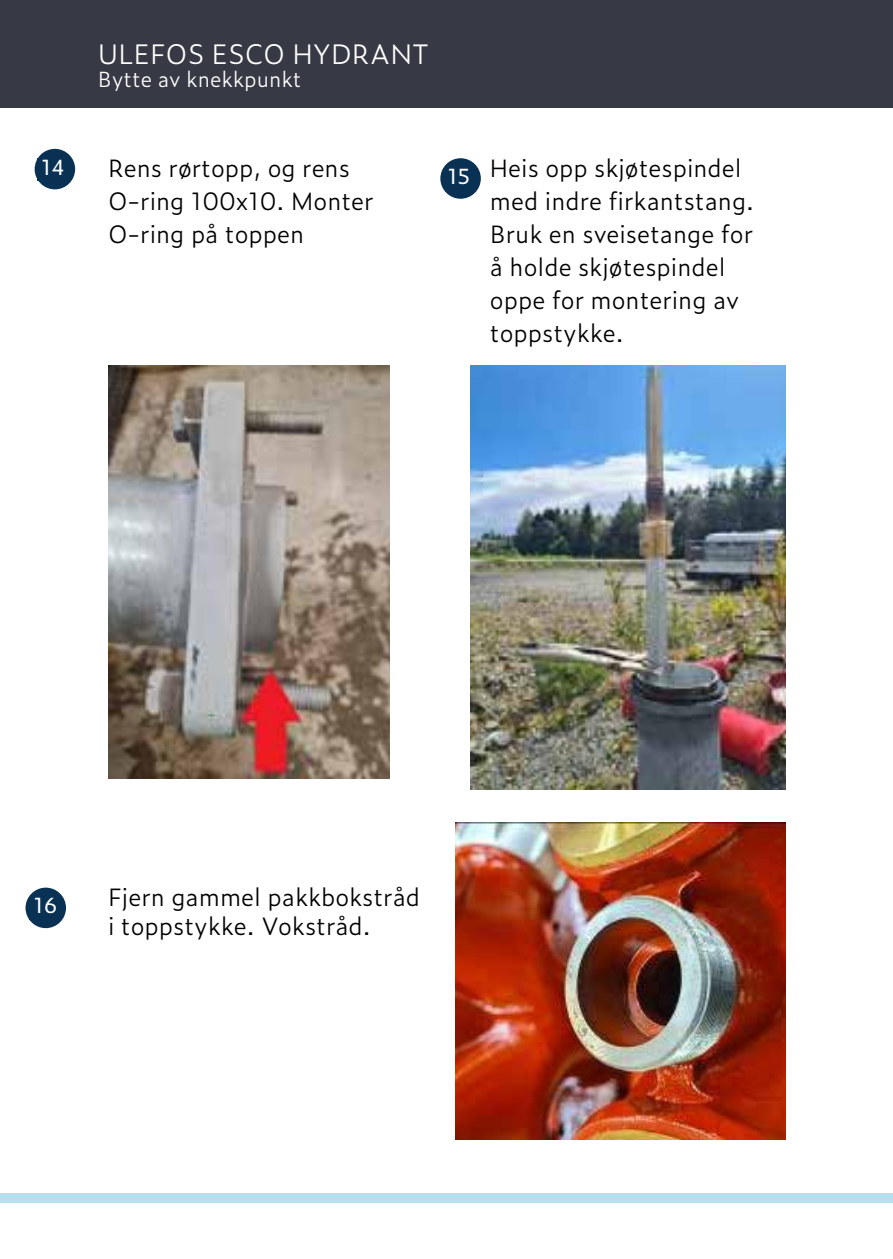
<style>
.page{position:relative;width:893px;height:1259px;background:#fff}
.page>*{position:absolute;margin:0;border:0;box-sizing:border-box;transform-origin:0 0}
.t1{font:300 27px "Zeitung Pro";color:#fff}
.t2{font:300 24px/33px "Zeitung Pro";color:#000}
.t3{font:300 21px "Zeitung Pro";color:#fff}
.t4{font:21px "Zeitung Pro";color:#fff}
</style>
<div class="page">
<div style="left:0;top:1193px;width:893px;height:9px;background:#b6e0ee"></div>
<div style="left:0;top:0;width:893px;height:108px;background:#373a45"></div>
<div style="left:440px;top:158px;width:41px;height:41px;background:#093154;border-radius:50%"></div>
<div style="left:26px;top:887px;width:40px;height:41px;background:#093154;border-radius:50%"></div>
<div style="left:35px;top:149px;width:40px;height:40px;background:#093154;border-radius:50%"></div>
<div style="left:37px;top:158px;width:33px;height:22px;background:#093154"></div>
<img style="left:471px;top:365px;width:314px;height:424px">
<img style="left:108px;top:365px;width:282px;height:413px">
<img style="left:455px;top:823px;width:330px;height:317px">
<p class="t1" style="left:98px;top:34px;width:332px">ULEFOS ESCO HYDRANT</p>
<p class="t3" style="left:98px;top:64px;width:205px">Bytte av knekkpunkt</p>
<p class="t4" style="left:41px;top:151px;width:25px">14</p>
<p class="t2" style="left:108px;top:151px;width:267px">Rens rørtopp, og rens<br>O-ring 100x10. Monter<br>O-ring på toppen</p>
<p class="t4" style="left:448px;top:160px;width:24px">15</p>
<p class="t2" style="left:490px;top:151px;width:266px">Heis opp skjøtespindel med indre firkantstang.<br>Bruk en sveisetange for å holde skjøtespindel oppe for montering av toppstykke.</p>
<p class="t4" style="left:34px;top:889px;width:25px">16</p>
<p class="t2" style="left:108px;top:882px;width:314px;line-height:28.8px">Fjern gammel pakkbokstråd i toppstykke. Vokstråd.</p>
</div>
